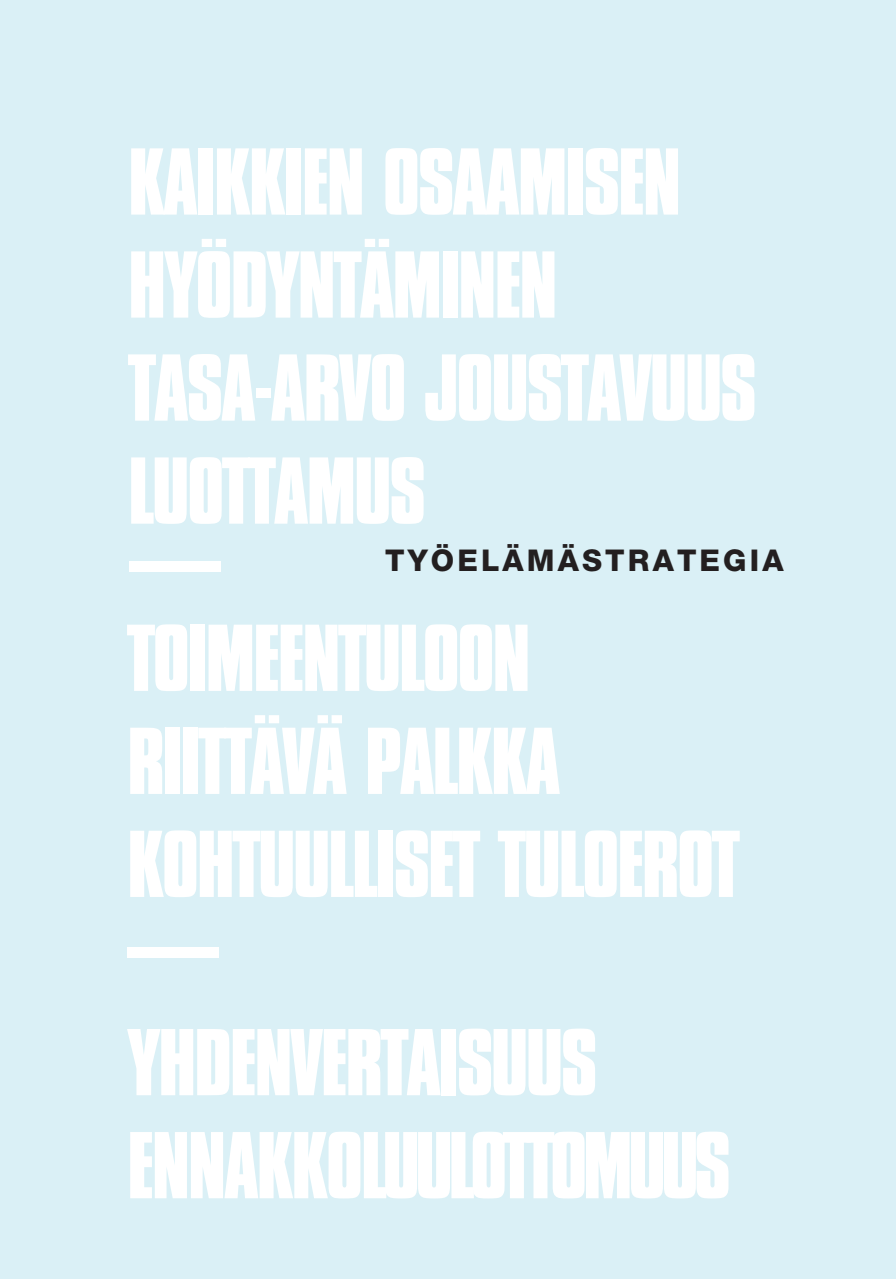
<style>
.page{position:relative;width:896px;height:1279px;background:#fff}
.page>*{position:absolute;margin:0;border:0;box-sizing:border-box;transform-origin:0 0}
.t1{font:700 99.3px/102.9px "Compacta Std";letter-spacing:-.03em;color:#fff}
.t2{font:700 91.8px "Compacta BT";color:#fff}
.t3{font:800 30px "Helvetica Neue LT Std";letter-spacing:.105em;color:#231f20}
</style>
<div class="page">
<div style="left:0;top:0;width:895px;height:1278px;background:#daf0f6"></div>
<p class="t1" style="left:128px;top:132px;width:630px">KAIKKIEN OSAAMISEN<br>HYÖDYNTÄMINEN<br>TASA-ARVO JOUSTAVUUS<br>LUOTTAMUS</p>
<p class="t2" style="left:129px;top:504px;width:93px">—</p>
<p class="t3" style="left:385px;top:542px;width:400px">TYÖELÄMÄSTRATEGIA</p>
<p class="t1" style="left:127px;top:608px;width:615px">TOIMEENTULOON<br>RIITTÄVÄ PALKKA<br>KOHTUULLISET TULOEROT</p>
<p class="t2" style="left:127px;top:890px;width:93px">—</p>
<p class="t1" style="left:127px;top:1012px;width:605px">YHDENVERTAISUUS<br>ENNAKKOLUULOTTOMUUS</p>
</div>
